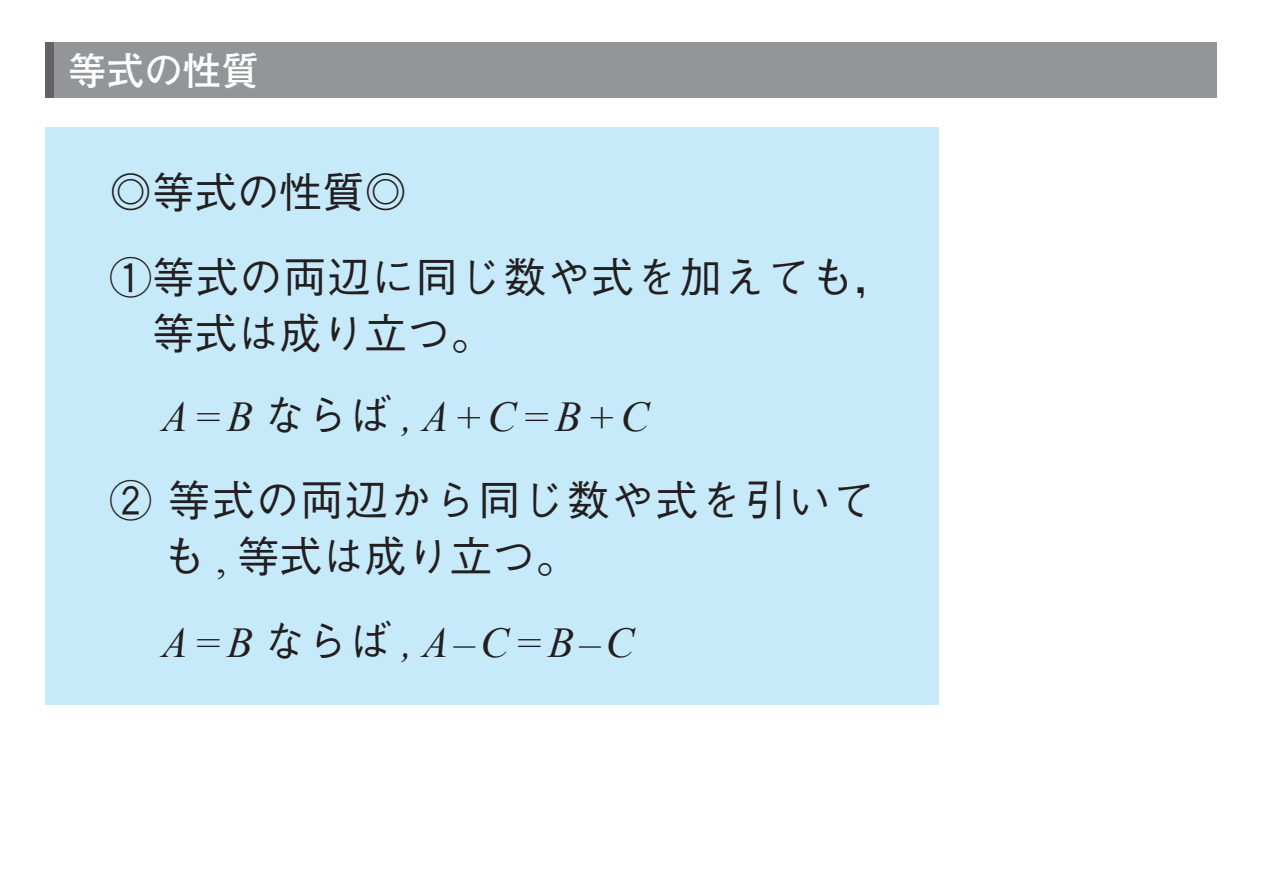
<style>
.page{position:relative;width:1263px;height:893px;background:#fff}
.page>*{position:absolute;margin:0;border:0;box-sizing:border-box;transform-origin:0 0}
.t1{font:500 42.45px/85.1px "Gothic BBB";letter-spacing:.035em;color:#231f20}
.t2{font:italic 42.45px "Times New Roman";color:#231f20}
.t3{font:500 42.45px "Gothic BBB";color:#231f20}
.t4{font:700 38.25px "Futo Go B101";color:#fff}
.s1{font-family:"Gothic BBB";font-weight:500;font-style:normal}
.s2{font-family:"Times New Roman";font-weight:400}
</style>
<div class="page">
<div style="left:46px;top:128px;width:893px;height:577px;background:#c6eafa"></div>
<div style="left:46px;top:43px;width:1171px;height:55px;background:#939598"></div>
<div style="left:46px;top:43px;width:8px;height:55px;background:#636366"></div>
<p class="t4" style="left:68px;top:48px;width:193px">等式の性質</p>
<p class="t1" style="left:109px;top:151px;width:788px">◎等式の性質◎<br>①等式の両辺に同じ数や式を加えても，</p>
<p class="t3" style="left:152px;top:309px;width:342px">等式は成り立つ。</p>
<p class="t2" style="left:162px;top:387px;width:489px">A=B <span class="s1">ならば</span> , A+C=B+C</p>
<p class="t1" style="left:163px;top:473px;width:714px;line-height:56.4px;text-indent:-53px">② 等式の両辺から同じ数や式を引いても <span class="s2">,</span> 等式は成り立つ。</p>
<p class="t2" style="left:162px;top:614px;width:474px">A=B <span class="s1">ならば</span> , A–C=B–C</p>
</div>
